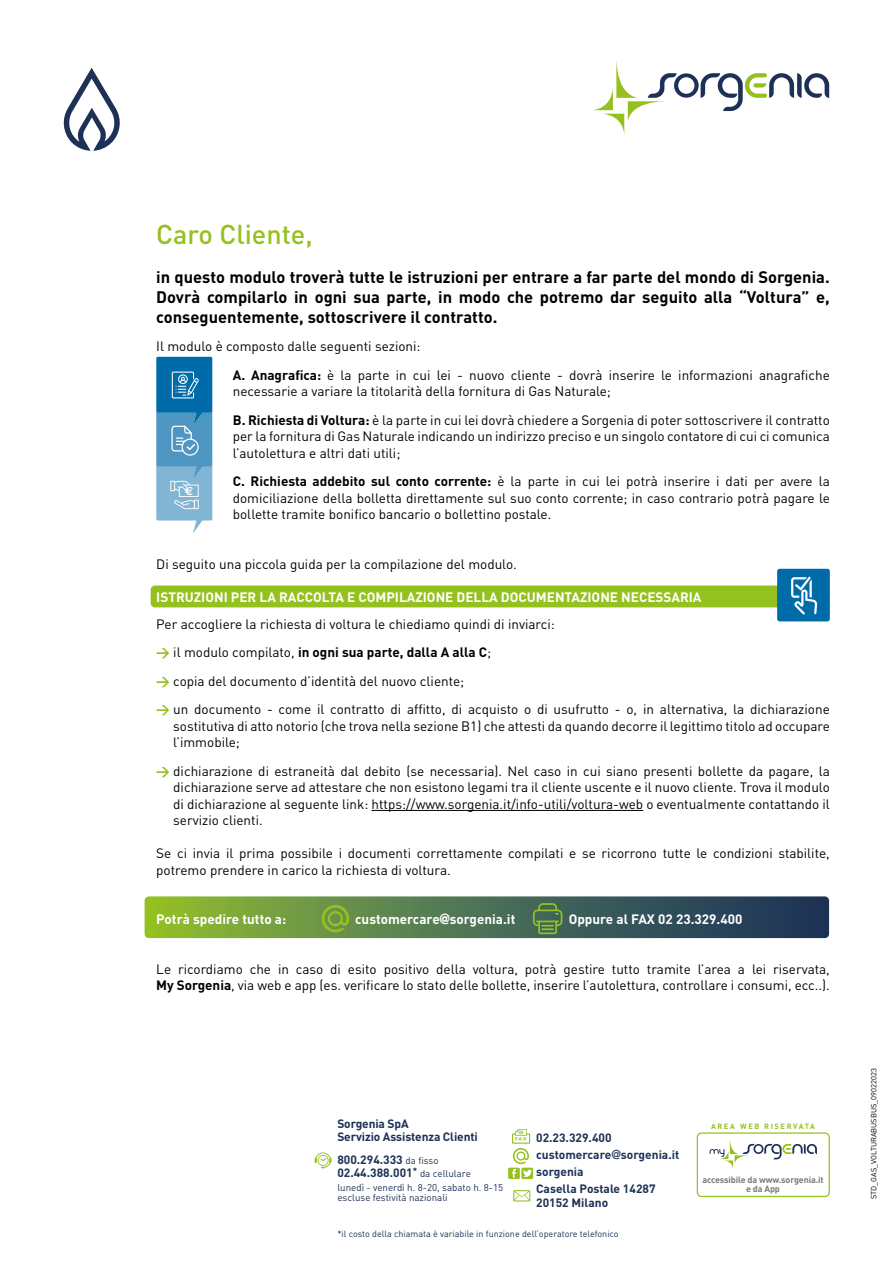
<style>
.page{position:relative;width:893px;height:1263px;background:#fff}
.page>*{position:absolute;margin:0;border:0;box-sizing:border-box;transform-origin:0 0}
.t1{font:500 27px "DIN";color:#95c11f}
.t2{font:700 16.5px/19.5px "DIN";color:#000;text-align:justify}
.t3{font:13.5px/16.5px "DIN";color:#000}
.t4{font:700 13.5px "DIN";color:#fff}
.t5{font:700 12px/17.2px "DIN";color:#1c3155}
.t6{font:9.75px/10.5px "DIN";color:#1c3155}
.t7{font:9px "DIN";color:#1c3155}
.t8{font:700 9px/9px "DIN";letter-spacing:-.015em;color:#7c7b7b;text-align:center}
.t9{font:7.5px "DIN";color:#000}
.t10{font:700 7.5px "DIN";letter-spacing:.21em;color:#95c11f}
.s1{font-weight:700}
.s2{font-weight:700;color:#95c11f}
.s3{font-family:"Futura"}
.s4{font-weight:400;font-size:9.75px}
.s5{font-family:"Futura";font-weight:400}
</style>
<div class="page">
<div style="left:151px;top:585px;width:678px;height:22px;background:#95c11f;border-radius:4px"></div>
<hr style="left:371px;top:810px;width:272px;height:1px;background:#000">
<svg style="left:594px;top:62px;width:235px;height:71px"></svg>
<div style="left:777px;top:569px;width:53px;height:52px;background:#006ba9;border-radius:3px"></div>
<svg style="left:791px;top:576px;width:26px;height:38px"></svg>
<svg style="left:156px;top:357px;width:56px;height:176px;background:#5ea1c8"></svg>
<svg style="left:145px;top:896px;width:684px;height:42px;background:#53764e"></svg>
<svg style="left:63px;top:68px;width:57px;height:83px"></svg>
<div style="left:697px;top:1132px;width:133px;height:65px;border:1px solid #95c11f;border-radius:4px"></div>
<svg style="left:710px;top:1139px;width:107px;height:29px"></svg>
<div style="left:508px;top:1168px;width:12px;height:11px;background:#95c11f"></div>
<div style="left:521px;top:1168px;width:12px;height:11px;background:#95c11f"></div>
<svg style="left:513px;top:1190px;width:17px;height:11px"></svg>
<svg style="left:512px;top:1129px;width:20px;height:49px"></svg>
<svg style="left:315px;top:1152px;width:16px;height:16px"></svg>
<h1 class="t1" style="left:156px;top:217px;width:158px">Caro Cliente,</h1>
<p class="t2" style="left:156px;top:267px;width:675px">in questo modulo troverà tutte le istruzioni per entrare a far parte del mondo di Sorgenia.<br>Dovrà compilarlo in ogni sua parte, in modo che potremo dar seguito alla “Voltura” e, conseguentemente, sottoscrivere il contratto.</p>
<p class="t3" style="left:233px;top:332px;width:598px;line-height:28.5px;text-indent:-77px">Il modulo è composto dalle seguenti sezioni:<br><span class="s1">A. Anagrafica:</span> è la parte in cui lei - nuovo cliente - dovrà inserire le informazioni anagrafiche</p>
<p class="t3" style="left:233px;top:377px;width:598px;line-height:28.5px">necessarie a variare la titolarità della fornitura di Gas Naturale;<br><span class="s1">B. Richiesta di Voltura:</span> è la parte in cui lei dovrà chiedere a Sorgenia di poter sottoscrivere il contratto</p>
<p class="t3" style="left:233px;top:428px;width:598px">per la fornitura di Gas Naturale indicando un indirizzo preciso e un singolo contatore di cui ci comunica l’autolettura e altri dati utili;</p>
<p class="t3" style="left:233px;top:473px;width:598px;text-align:justify"><span class="s1">C. Richiesta addebito sul conto corrente:</span> è la parte in cui lei potrà inserire i dati per avere la domiciliazione della bolletta direttamente sul suo conto corrente; in caso contrario potrà pagare le bollette tramite bonifico bancario o bollettino postale.</p>
<p class="t3" style="left:156px;top:555px;width:362px">Di seguito una piccola guida per la compilazione del modulo.</p>
<p class="t4" style="left:156px;top:588px;width:547px">ISTRUZIONI PER LA RACCOLTA E COMPILAZIONE DELLA DOCUMENTAZIONE NECESSARIA</p>
<p class="t3" style="left:156px;top:609px;width:675px;line-height:28.5px">Per accogliere la richiesta di voltura le chiediamo quindi di inviarci:<br><span class="s2">&gt;</span> il modulo compilato, <span class="s1">in ogni sua parte, dalla A alla C</span>;<br><span class="s2">&gt;</span> copia del documento d’identità del nuovo cliente;<br><span class="s2">&gt;</span> un documento - come il contratto di affitto, di acquisto o di usufrutto - o, in alternativa, la dichiarazione</p>
<p class="t3" style="left:173px;top:717px;width:658px">sostitutiva di atto notorio (che trova nella sezione B1) che attesti da quando decorre il legittimo titolo ad occupare l’immobile;</p>
<p class="t3" style="left:173px;top:762px;width:658px;text-align:justify;text-indent:-17px"><span class="s2">&gt;</span> dichiarazione di estraneità dal debito (se necessaria). Nel caso in cui siano presenti bollette da pagare, la dichiarazione serve ad attestare che non esistono legami tra il cliente uscente e il nuovo cliente. Trova il modulo di dichiarazione al seguente link: https://www.sorgenia.it/info-utili/voltura-web o eventualmente contattando il servizio clienti.</p>
<p class="t3" style="left:156px;top:845px;width:675px">Se ci invia il prima possibile i documenti correttamente compilati e se ricorrono tutte le condizioni stabilite, potremo prendere in carico la richiesta di voltura.</p>
<p class="t4" style="left:156px;top:910px;width:131px">Potrà spedire tutto a:</p>
<p class="t4" style="left:355px;top:910px;width:162px">customercare<span class="s3">@</span>sorgenia.it</p>
<p class="t4" style="left:569px;top:910px;width:175px">Oppure al FAX 02 23.329.400</p>
<p class="t3" style="left:156px;top:960px;width:675px">Le ricordiamo che in caso di esito positivo della voltura, potrà gestire tutto tramite l’area a lei riservata,<br><span class="s1">My Sorgenia</span>, via web e app (es. verificare lo stato delle bollette, inserire l’autolettura, controllare i consumi, ecc..).</p>
<p class="t5" style="left:337px;top:1116px;width:142px;line-height:13.5px">Sorgenia SpA<br>Servizio Assistenza Clienti</p>
<p class="t5" style="left:337px;top:1152px;width:135px;line-height:13.5px">800.294.333 <span class="s4">da fisso<br></span>02.44.388.001<sup>*</sup> <span class="s4">da cellulare</span></p>
<p class="t6" style="left:337px;top:1182px;width:167px">lunedì - venerdì h. 8-20, sabato h. 8-15 escluse festività nazionali</p>
<p class="t7" style="left:337px;top:1227px;width:283px">*il costo della chiamata è variabile in funzione dell’operatore telefonico</p>
<p class="t5" style="left:536px;top:1128px;width:145px">02.23.329.400 customercare<span class="s5">@</span>sorgenia.it sorgenia<br>Casella Postale 14287</p>
<p class="t5" style="left:536px;top:1193px;width:74px">20152 Milano</p>
<p class="t10" style="left:711px;top:1121px;width:105px">AREA WEB RISERVATA</p>
<p class="t8" style="left:702px;top:1175px;width:123px">accessibile da www.sorgenia.it e da App</p>
<p class="t9" style="left:869px;top:1199px;width:133px;rotate:-90deg">STD_GAS_VOLTURABUSBUS_09022023</p>
</div>
